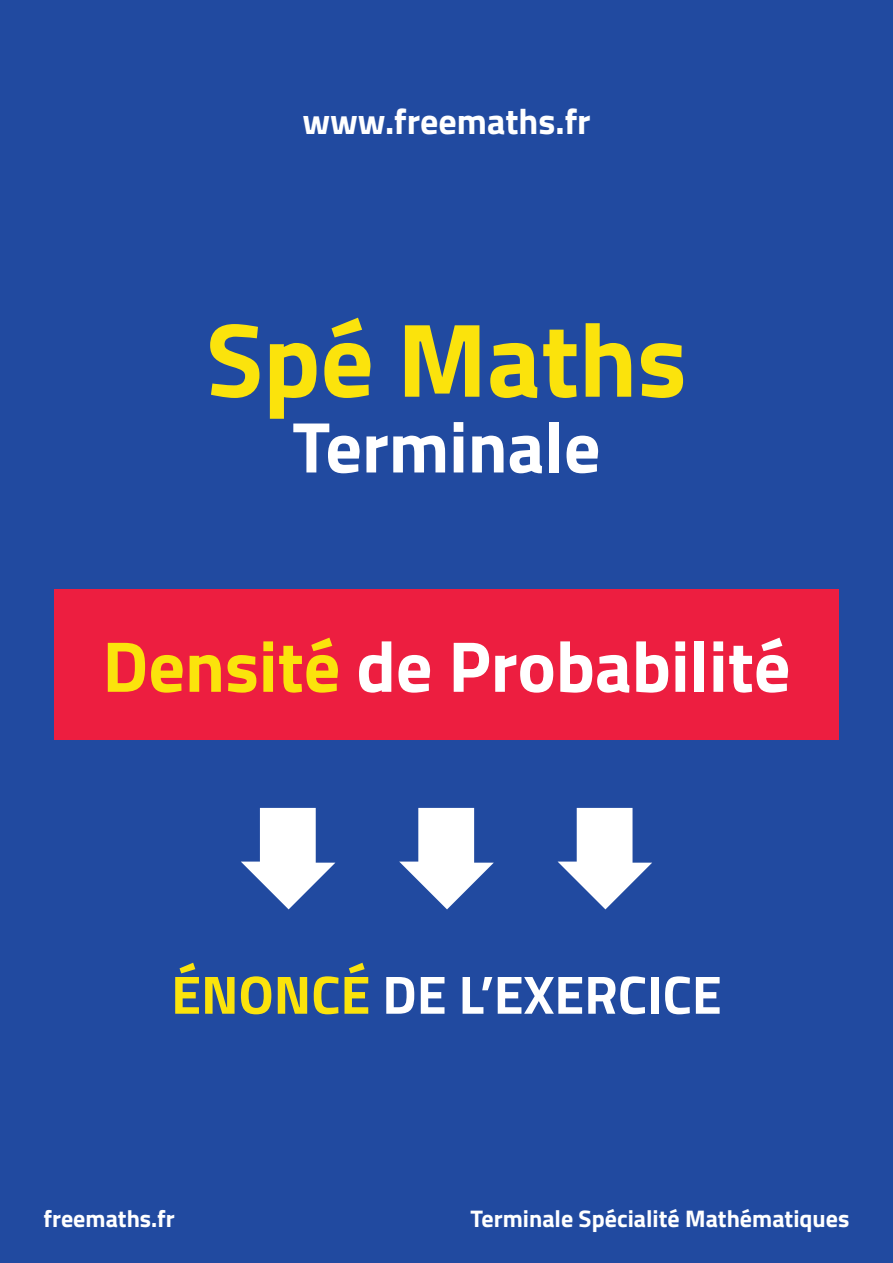
<style>
.page{position:relative;width:893px;height:1263px;background:#214aa0}
.page>*{position:absolute;margin:0;border:0;box-sizing:border-box;transform-origin:0 0}
.t1{font:700 105px "Titillium";color:#fbe30c}
.t2{font:700 72px "Titillium";color:#fff}
.t3{font:700 54px "Titillium";color:#fff}
.t4{font:700 36px "Titillium";color:#fff}
.t5{font:700 24px "Titillium";color:#fff}
.s1{color:#fbe30c}
</style>
<div class="page">
<svg style="left:241px;top:808px;width:94px;height:101px"></svg>
<svg style="left:399px;top:808px;width:95px;height:101px"></svg>
<svg style="left:558px;top:808px;width:94px;height:101px"></svg>
<div style="left:54px;top:589px;width:785px;height:151px;background:#ed1e40"></div>
<h3 class="t4" style="left:302px;top:94px;width:290px">www.freemaths.fr</h3>
<h1 class="t1" style="left:206px;top:280px;width:482px">Spé Maths</h1>
<h2 class="t2" style="left:292px;top:392px;width:310px">Terminale</h2>
<p class="t2" style="left:102px;top:612px;width:690px"><span class="s1">Densité</span> de Probabilité</p>
<h3 class="t3" style="left:171px;top:953px;width:552px"><span class="s1">ÉNONCÉ</span> DE L’EXERCICE</h3>
<p class="t5" style="left:44px;top:1200px;width:133px">freemaths.fr</p>
<p class="t5" style="left:471px;top:1200px;width:380px">Terminale Spécialité Mathématiques</p>
</div>
